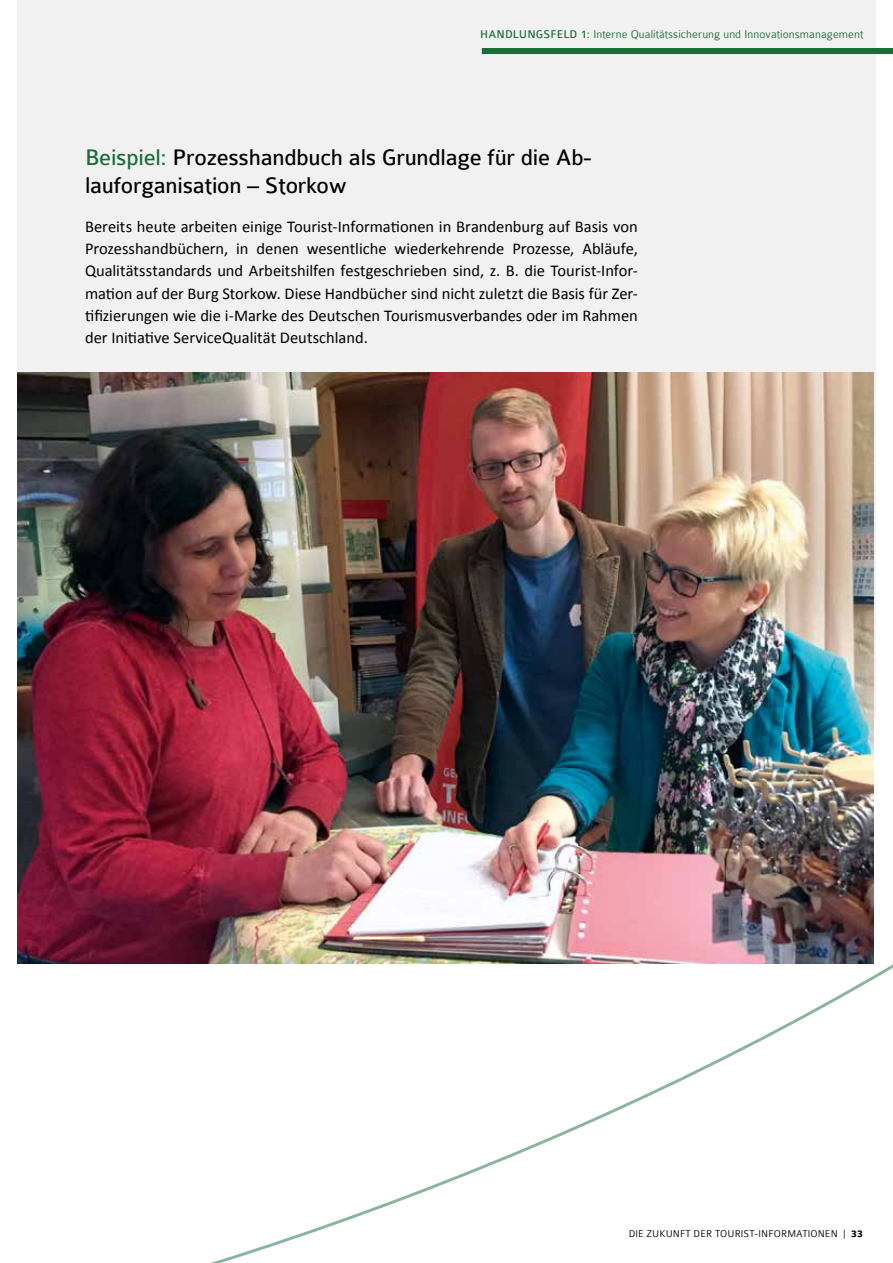
<style>
.page{position:relative;width:893px;height:1263px;background:#fff}
.page>*{position:absolute;margin:0;border:0;box-sizing:border-box;transform-origin:0 0}
.t1{font:24px/28.8px "Colaborate";letter-spacing:-.01em;color:#000}
.t2{font:16.5px/22px "Calibri";color:#000;text-align:justify}
.t3{font:300 12px "Colaborate";letter-spacing:.01em;color:#1b6c37}
.t4{font:300 10.5px "Colaborate";letter-spacing:.01em;color:#000}
.s1{font-weight:400}
.s2{color:#1b6c37}
.s3{font-weight:700}
</style>
<div class="page">
<div style="left:17px;top:0;width:859px;height:719px;background:#f1f1f1"></div>
<img style="left:17px;top:372px;width:857px;height:497px">
<div style="left:482px;top:48px;width:411px;height:6px;background:#1b6c37"></div>
<img style="left:17px;top:869px;width:876px;height:394px">
<p class="t3" style="left:480px;top:28px;width:385px"><span class="s1">Handlungs feld 1:</span> I nterne Qualitätssicherung und I nnovationsmanagement</p>
<p class="t1" style="left:85px;top:143px;width:508px"><span class="s2">Beispiel:</span> Prozesshandbuch als Grundlage für die Ab&shy;lauforganisation – Storkow</p>
<p class="t2" style="left:85px;top:215px;width:554px">Bereits heute arbeiten einige Tourist-Informationen in Brandenburg auf Basis von Prozesshandbüchern, in denen wesentliche wiederkehrende Prozesse, Abläufe, Qualitätsstandards und Arbeitshilfen festgeschrieben sind, z. B. die Tourist-Infor&shy;mation auf der Burg Storkow. Diese Handbücher sind nicht zuletzt die Basis für Zer&shy;tifizierungen wie die i-Marke des Deutschen Tourismusverbandes oder im Rahmen der Initiative ServiceQualität Deutschland.</p>
<p class="t4" style="left:629px;top:1229px;width:236px">Die Zukunft der Tourist-I nformationen | <span class="s3">33</span></p>
</div>
